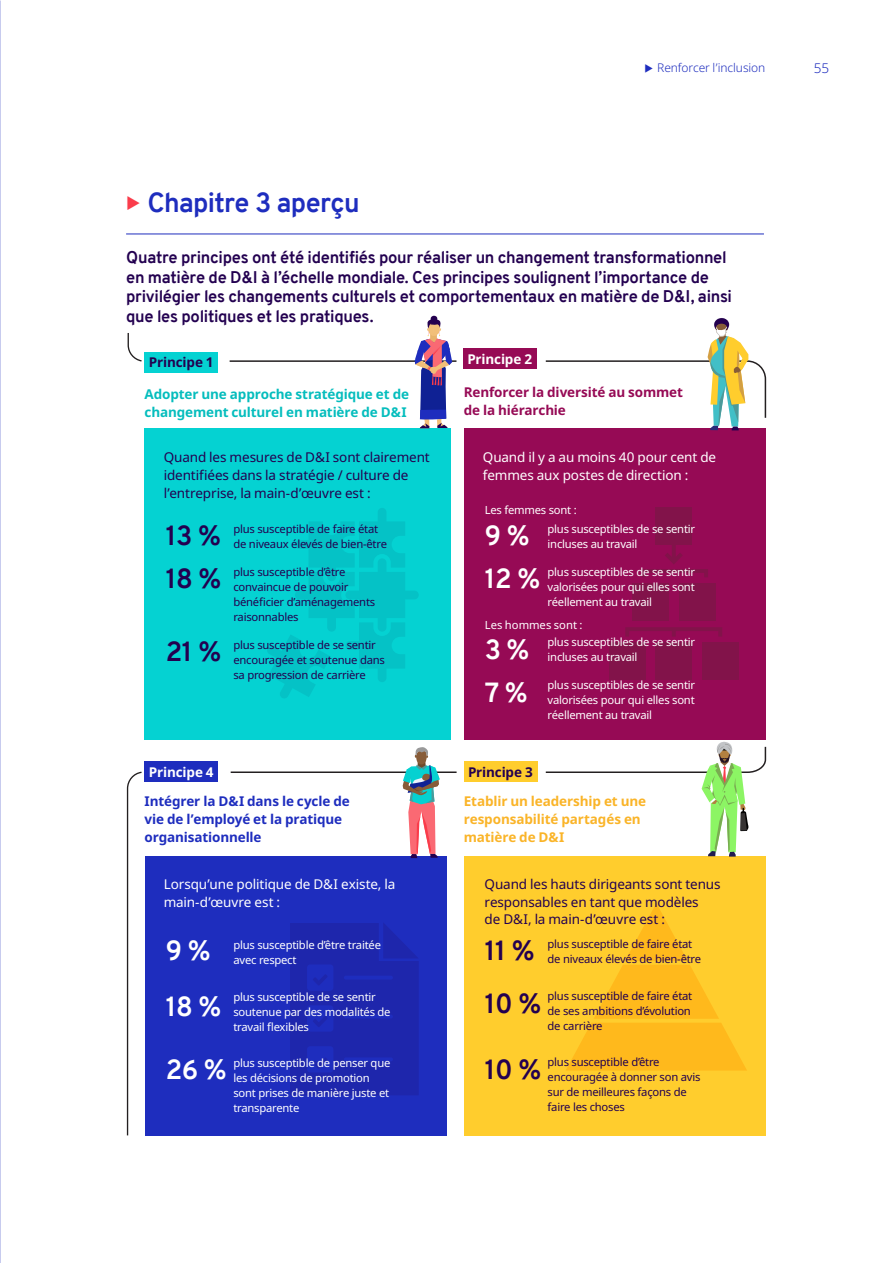
<style>
.page{position:relative;width:893px;height:1263px;background:#fff}
.page>*{position:absolute;margin:0;border:0;box-sizing:border-box;transform-origin:0 0}
.t1{font:700 27px/52.9px "Overpass";letter-spacing:-.02em;color:#230050}
.t2{font:700 27px/43.8px "Overpass";color:#fff}
.t3{font:700 27px "Overpass";letter-spacing:-.025em;color:#1e2dbe}
.t4{font:700 16.5px/19.5px "Overpass";letter-spacing:-.015em;color:#230050}
.t5{font:13.5px/18px "Noto Sans";letter-spacing:-.01em;color:#230050}
.t6{font:13.5px/18px "Noto Sans";letter-spacing:-.01em;color:#fff}
.t7{font:700 13.5px/18px "Noto Sans";letter-spacing:-.01em;color:#1e2dbe}
.t8{font:700 13.5px/18px "Noto Sans";letter-spacing:-.01em;color:#05bdbd}
.t9{font:700 13.5px/18px "Noto Sans";letter-spacing:-.01em;color:#fab428}
.t10{font:700 13.5px/18px "Noto Sans";letter-spacing:-.01em;color:#960a55}
.t11{font:700 13.5px "Noto Sans";letter-spacing:-.01em;color:#230050}
.t12{font:700 13.5px "Noto Sans";letter-spacing:-.01em;color:#fff}
.Page_number{font:300 13.5px "Noto Sans";color:#1e2dbe}
.t13{font:300 12px "Noto Sans";letter-spacing:-.005em;color:#1e2dbe}
.t14{font:11.25px/15px "Noto Sans";letter-spacing:-.02em;color:#fff}
.t15{font:11.25px/15px "Noto Sans";letter-spacing:-.02em;color:#230050}
.t16{font:11.25px "Noto Sans";color:#fff}
.s1{color:#fa3c4b}
</style>
<div class="page">
<div style="left:145px;top:352px;width:73px;height:20px;background:#05d2d2"></div>
<hr style="left:230px;top:360px;width:226px;height:2px;background:#231f20">
<hr style="left:231px;top:771px;width:226px;height:2px;background:#231f20">
<div style="left:464px;top:761px;width:73px;height:20px;background:#ffcd2d"></div>
<svg style="left:126px;top:771px;width:16px;height:365px"></svg>
<svg style="left:127px;top:333px;width:15px;height:29px"></svg>
<div style="left:145px;top:761px;width:73px;height:20px;background:#1e2dbe"></div>
<div style="left:463px;top:349px;width:74px;height:20px;background:#960a55"></div>
<div style="left:145px;top:428px;width:306px;height:312px;background:#05d2d2"></div>
<div style="left:145px;top:856px;width:301px;height:279px;background:#1e2dbe"></div>
<div style="left:464px;top:428px;width:302px;height:312px;background:#960a55"></div>
<div style="left:464px;top:856px;width:302px;height:279px;background:#ffcd2d"></div>
<hr style="left:126px;top:234px;width:638px;height:1px;background:#1e2dbe">
<div style="left:655px;top:508px;width:37px;height:37px;background:#82134a"></div>
<div style="left:632px;top:584px;width:37px;height:37px;background:#82134a"></div>
<div style="left:655px;top:643px;width:37px;height:37px;background:#82134a"></div>
<div style="left:609px;top:643px;width:37px;height:37px;background:#82134a"></div>
<div style="left:679px;top:584px;width:36px;height:37px;background:#82134a"></div>
<div style="left:702px;top:643px;width:37px;height:37px;background:#82134a"></div>
<svg style="left:625px;top:627px;width:97px;height:9px"></svg>
<svg style="left:642px;top:545px;width:66px;height:32px"></svg>
<svg style="left:267px;top:508px;width:152px;height:190px"></svg>
<svg style="left:290px;top:923px;width:129px;height:172px"></svg>
<svg style="left:566px;top:904px;width:181px;height:166px"></svg>
<svg style="left:545px;top:741px;width:222px;height:116px"></svg>
<svg style="left:403px;top:747px;width:37px;height:111px"></svg>
<svg style="left:415px;top:315px;width:37px;height:113px"></svg>
<svg style="left:545px;top:318px;width:222px;height:112px"></svg>
<p class="t13" style="left:657px;top:60px;width:110px">Renforcer l’inclusion</p>
<p class="Page_number" style="left:814px;top:59px;width:17px">55</p>
<h1 class="t3" style="left:126px;top:184px;width:235px"><span class="s1">◆</span> Chapitre 3 aperçu</h1>
<p class="t4" style="left:126px;top:248px;width:607px">Quatre principes ont été identifiés pour réaliser un changement transformationnel en matière de D&amp;I à l’échelle mondiale. Ces principes soulignent l’importance de privilégier les changements culturels et comportementaux en matière de D&amp;I, ainsi que les politiques et les pratiques.</p>
<p class="t11" style="left:149px;top:353px;width:66px">Principe 1</p>
<p class="t12" style="left:467px;top:349px;width:66px">Principe 2</p>
<p class="t8" style="left:145px;top:385px;width:266px">Adopter une approche stratégique et de changement culturel en matière de D&amp;I</p>
<p class="t10" style="left:464px;top:383px;width:221px">Renforcer la diversité au sommet de la hiérarchie</p>
<p class="t5" style="left:164px;top:448px;width:268px">Quand les mesures de D&amp;I sont clairement identifiées dans la stratégie / culture de l’entreprise, la main-d’œuvre est :</p>
<p class="t6" style="left:483px;top:448px;width:235px">Quand il y a au moins 40 pour cent de femmes aux postes de direction :</p>
<p class="t14" style="left:485px;top:503px;width:94px">Les femmes sont :</p>
<p class="t15" style="left:233px;top:522px;width:155px">plus susceptible de faire état de niveaux élevés de bien-être</p>
<p class="t15" style="left:233px;top:565px;width:143px">plus susceptible d’être convaincue de pouvoir bénéficier d’aménagements raisonnables</p>
<p class="t15" style="left:233px;top:637px;width:153px">plus susceptible de se sentir encouragée et soutenue dans sa progression de carrière</p>
<p class="t14" style="left:548px;top:522px;width:149px">plus susceptibles de se sentir incluses au travail</p>
<p class="t14" style="left:548px;top:565px;width:149px;text-align:justify">plus susceptibles de se sentir valorisées pour qui elles sont réellement au travail</p>
<p class="t14" style="left:548px;top:635px;width:149px">plus susceptibles de se sentir incluses au travail</p>
<p class="t14" style="left:548px;top:678px;width:149px;text-align:justify">plus susceptibles de se sentir valorisées pour qui elles sont réellement au travail</p>
<h1 class="t1" style="left:166px;top:509px;width:57px">13 %</h1>
<h1 class="t2" style="left:485px;top:513px;width:57px">9 %<br>12 %</h1>
<h1 class="t1" style="left:166px;top:553px;width:57px">18 %</h1>
<p class="t16" style="left:485px;top:617px;width:99px">Les hommes sont :</p>
<h1 class="t2" style="left:485px;top:629px;width:46px;line-height:42.2px">3 %<br>7 %</h1>
<h1 class="t1" style="left:166px;top:625px;width:57px">21 %</h1>
<p class="t12" style="left:149px;top:762px;width:66px">Principe 4</p>
<p class="t11" style="left:468px;top:762px;width:66px">Principe 3</p>
<p class="t7" style="left:145px;top:792px;width:207px">Intégrer la D&amp;I dans le cycle de vie de l’employé et la pratique organisationnelle</p>
<p class="t9" style="left:464px;top:793px;width:184px">Etablir un leadership et une responsabilité partagés en matière de D&amp;I</p>
<p class="t6" style="left:164px;top:876px;width:233px">Lorsqu’une politique de D&amp;I existe, la main-d’œuvre est :</p>
<p class="t5" style="left:485px;top:875px;width:237px">Quand les hauts dirigeants sont tenus responsables en tant que modèles<br>de D&amp;I, la main-d’œuvre est :</p>
<h1 class="t2" style="left:166px;top:929px;width:46px">9 %</h1>
<h1 class="t2" style="left:166px;top:985px;width:57px">18 %</h1>
<h1 class="t2" style="left:166px;top:1048px;width:62px">26 %</h1>
<p class="t14" style="left:233px;top:938px;width:149px">plus susceptible d’être traitée avec respect</p>
<p class="t14" style="left:233px;top:989px;width:159px">plus susceptible de se sentir soutenue par des modalités de travail flexibles</p>
<p class="t14" style="left:233px;top:1055px;width:158px">plus susceptible de penser que les décisions de promotion sont prises de manière juste et transparente</p>
<p class="t15" style="left:548px;top:937px;width:155px">plus susceptible de faire état de niveaux élevés de bien-être</p>
<p class="t15" style="left:548px;top:988px;width:146px">plus susceptible de faire état de ses ambitions d’évolution de carrière</p>
<p class="t15" style="left:548px;top:1054px;width:154px">plus susceptible d’être encouragée à donner son avis sur de meilleures façons de faire les choses</p>
<h1 class="t1" style="left:485px;top:924px;width:58px">11 %<br>10 %</h1>
<h1 class="t1" style="left:485px;top:1043px;width:58px">10 %</h1>
</div>
